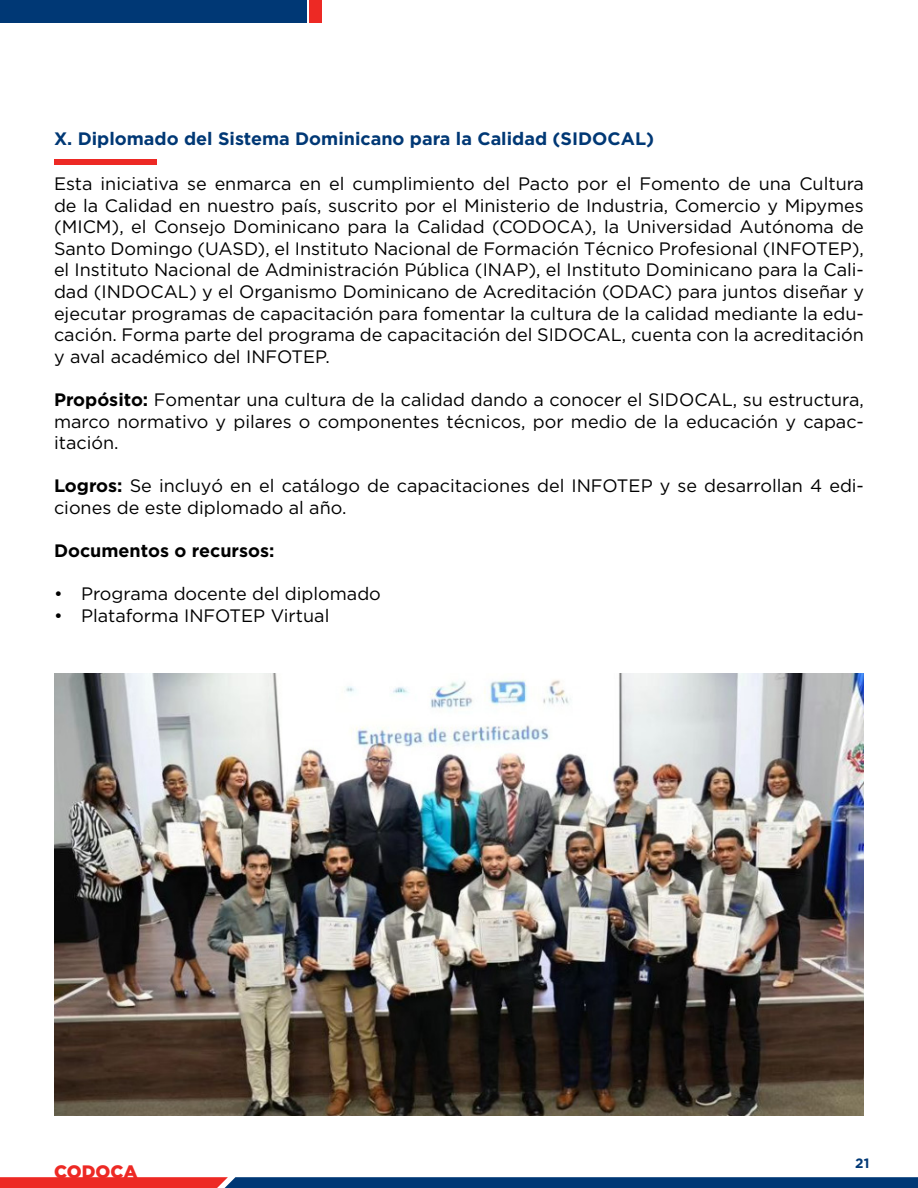
<style>
.page{position:relative;width:918px;height:1188px;background:#fff}
.page>*{position:absolute;margin:0;border:0;box-sizing:border-box;transform-origin:0 0}
.t1{font:18px/21.6px "Gotham Pro";color:#000;text-align:justify}
.t2{font:700 18px "Gotham Pro";color:#003875}
.t3{font:700 18px "Gotham Pro";color:#000}
.t4{font:900 18px "Gotham Pro";color:#ed2924}
.t5{font:700 13.5px "Gotham Pro";color:#003875}
.s1{font-weight:700}
</style>
<div class="page">
<svg style="left:0;top:1177px;width:918px;height:11px"></svg>
<div style="left:0;top:0;width:307px;height:23px;background:#003875"></div>
<div style="left:309px;top:0;width:13px;height:23px;background:#ed2924"></div>
<div style="left:54px;top:160px;width:102px;height:5px;background:#ed2924"></div>
<img style="left:54px;top:674px;width:810px;height:441px">
<p class="t2" style="left:54px;top:128px;width:602px">X. Diplomado del Sistema Dominicano para la Calidad (SIDOCAL)</p>
<p class="t1" style="left:54px;top:173px;width:812px">Esta iniciativa se enmarca en el cumplimiento del Pacto por el Fomento de una Cultura de la Calidad en nuestro país, suscrito por el Ministerio de Industria, Comercio y Mipymes (MICM), el Consejo Dominicano para la Calidad (CODOCA), la Universidad Autónoma de Santo Domingo (UASD), el Instituto Nacional de Formación Técnico Profesional (INFOTEP), el Instituto Nacional de Administración Pública (INAP), el Instituto Dominicano para la Cali&shy;dad (INDOCAL) y el Organismo Dominicano de Acreditación (ODAC) para juntos diseñar y ejecutar programas de capacitación para fomentar la cultura de la calidad mediante la edu&shy;cación. Forma parte del programa de capacitación del SIDOCAL, cuenta con la acreditación y aval académico del INFOTEP.</p>
<p class="t1" style="left:54px;top:389px;width:812px"><span class="s1">Propósito:</span> Fomentar una cultura de la calidad dando a conocer el SIDOCAL, su estructura, marco normativo y pilares o componentes técnicos, por medio de la educación y capac&shy;itación.</p>
<p class="t1" style="left:54px;top:475px;width:812px"><span class="s1">Logros:</span> Se incluyó en el catálogo de capacitaciones del INFOTEP y se desarrollan 4 edi&shy;ciones de este diplomado al año.</p>
<p class="t3" style="left:54px;top:540px;width:222px">Documentos o recursos:</p>
<p class="t1" style="left:54px;top:583px;width:328px">• Programa docente del diplomado</p>
<p class="t1" style="left:54px;top:605px;width:277px">• Plataforma INFOTEP Virtual</p>
<p class="t4" style="left:54px;top:1162px;width:85px">CODOCA</p>
<p class="t5" style="left:855px;top:1155px;width:16px">21</p>
</div>
